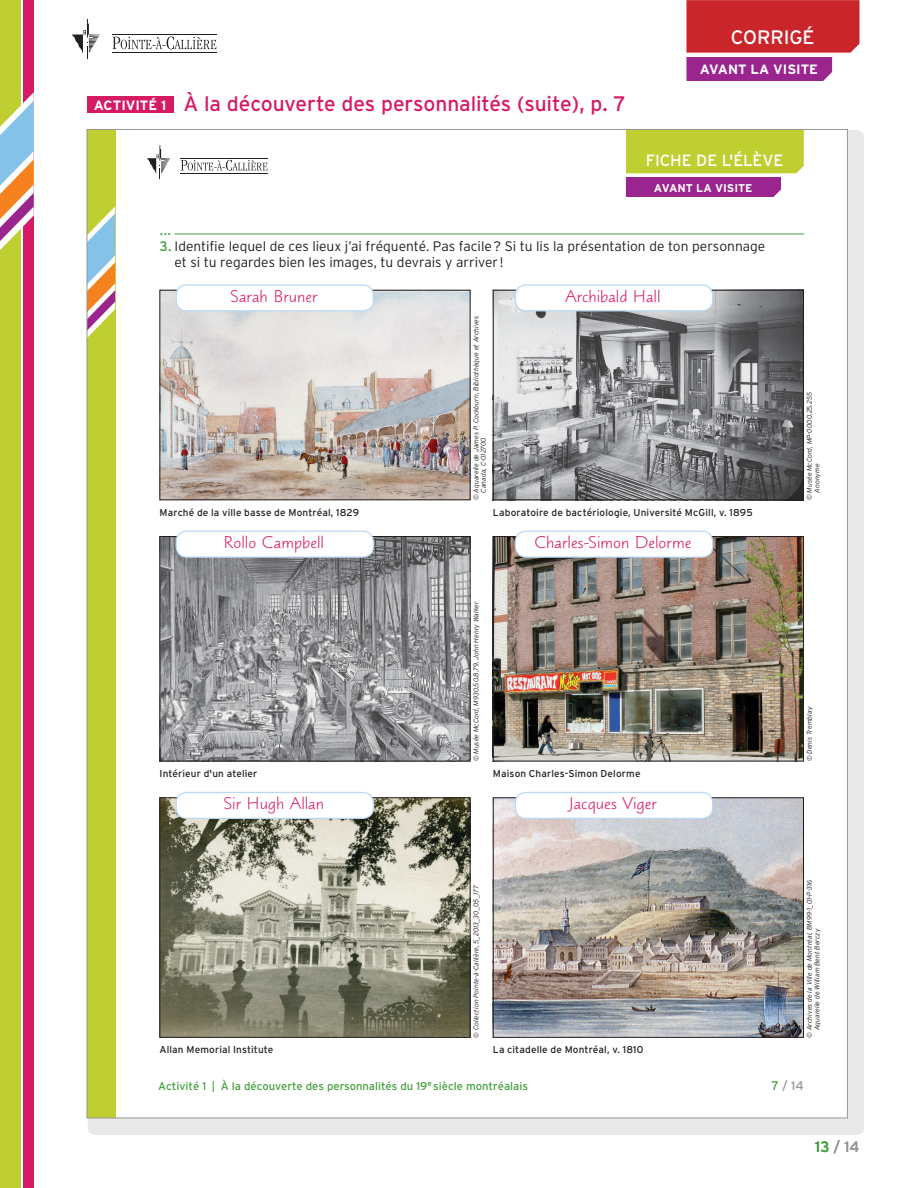
<style>
.page{position:relative;width:918px;height:1188px;background:#fff}
.page>*{position:absolute;margin:0;border:0;box-sizing:border-box;transform-origin:0 0}
.t1{font:21px "Interstate";letter-spacing:-.005em;color:#d61b65}
.t2{font:19.5px "Interstate";letter-spacing:-.005em;color:#fff}
.t3{font:17.55px "Blueprint MT Std";letter-spacing:-.005em;color:#d61b65}
.t4{font:16.2px "Interstate";letter-spacing:-.01em;color:#fff}
.t5{font:300 16.2px "Interstate";color:#44a03e}
.t6{font:15px "Interstate";color:#949698}
.t7{font:300 13.8px/16.2px "Interstate";letter-spacing:-.005em;color:#231f20}
.t8{font:700 13.5px "Interstate";letter-spacing:-.005em;color:#fff}
.t9{font:12.45px "Interstate";color:#949698}
.t10{font:11.25px "Interstate";color:#44a03e}
.t11{font:700 11.25px "Interstate";letter-spacing:-.005em;color:#fff}
.t12{font:10.05px "Interstate";letter-spacing:.015em;color:#231f20}
.t13{font:italic 300 6.9px/7.5px "Interstate";color:#231f20}
.s1{font-weight:700;font-size:13.5px;color:#fff}
.s2{font-weight:400;color:#44a03e}
.s3{color:#44a03e}
</style>
<div class="page">
<svg style="left:113px;top:36px;width:103px;height:13px"></svg>
<hr style="left:112px;top:34px;width:105px;height:1px;background:#231f20">
<hr style="left:112px;top:53px;width:105px;height:1px;background:#231f20">
<svg style="left:72px;top:19px;width:28px;height:40px"></svg>
<div style="left:0;top:0;width:21px;height:1188px;background:#bfce30"></div>
<div style="left:23px;top:0;width:11px;height:1188px;background:#d61b65"></div>
<svg style="left:0;top:92px;width:34px;height:158px"></svg>
<div style="left:88px;top:130px;width:776px;height:1004px;background:#231f20;opacity:.1"></div>
<div style="left:87px;top:129px;width:760px;height:989px;background:#fff"></div>
<div style="left:87px;top:129px;width:28px;height:989px;background:#bfce30"></div>
<svg style="left:89px;top:206px;width:26px;height:130px"></svg>
<svg style="left:181px;top:160px;width:86px;height:11px"></svg>
<hr style="left:180px;top:158px;width:88px;height:1px;background:#231f20">
<hr style="left:180px;top:173px;width:88px;height:1px;background:#231f20">
<svg style="left:147px;top:145px;width:23px;height:34px"></svg>
<svg style="left:626px;top:131px;width:178px;height:66px;background:#bba65d"></svg>
<hr style="left:175px;top:234px;width:629px;height:1px;background:#44a03e">
<img style="left:162px;top:799px;width:306px;height:237px">
<div style="left:160px;top:797px;width:310px;height:241px;border:1px solid #231f20"></div>
<img style="left:495px;top:799px;width:307px;height:237px">
<div style="left:493px;top:797px;width:311px;height:241px;border:1px solid #231f20"></div>
<img style="left:162px;top:538px;width:306px;height:221px">
<div style="left:160px;top:536px;width:310px;height:225px;border:1px solid #231f20"></div>
<img style="left:495px;top:538px;width:307px;height:221px">
<div style="left:493px;top:536px;width:311px;height:225px;border:1px solid #231f20"></div>
<img style="left:162px;top:292px;width:306px;height:206px">
<div style="left:160px;top:290px;width:310px;height:210px;border:1px solid #231f20"></div>
<img style="left:495px;top:292px;width:307px;height:206px">
<div style="left:493px;top:290px;width:311px;height:210px;border:1px solid #231f20"></div>
<div style="left:176px;top:285px;width:197px;height:26px;background:#fff;border-radius:11px"></div>
<div style="left:176px;top:284px;width:198px;height:27px;border:1px solid #bbd9f2;border-radius:11px"></div>
<div style="left:515px;top:285px;width:198px;height:26px;background:#fff;border-radius:11px"></div>
<div style="left:515px;top:284px;width:198px;height:27px;border:1px solid #bbd9f2;border-radius:11px"></div>
<div style="left:176px;top:531px;width:197px;height:26px;background:#fff;border-radius:11px"></div>
<div style="left:176px;top:531px;width:198px;height:27px;border:1px solid #bbd9f2;border-radius:11px"></div>
<div style="left:515px;top:531px;width:198px;height:26px;background:#fff;border-radius:11px"></div>
<div style="left:515px;top:531px;width:198px;height:27px;border:1px solid #bbd9f2;border-radius:11px"></div>
<div style="left:176px;top:792px;width:197px;height:26px;background:#fff;border-radius:11px"></div>
<div style="left:176px;top:792px;width:198px;height:27px;border:1px solid #bbd9f2;border-radius:11px"></div>
<div style="left:515px;top:792px;width:198px;height:26px;background:#fff;border-radius:11px"></div>
<div style="left:515px;top:792px;width:198px;height:27px;border:1px solid #bbd9f2;border-radius:11px"></div>
<div style="left:87px;top:96px;width:86px;height:17px;background:#d61b65"></div>
<svg style="left:686px;top:0;width:174px;height:81px;background:#c33d5b"></svg>
<h2 class="t2" style="left:731px;top:26px;width:85px">CORRIGÉ</h2>
<h1 class="t1" style="left:94px;top:92px;width:534px"><span class="s1">ACTIVITÉ 1</span> À la découverte des personnalités (suite), p. 7</h1>
<h3 class="t8" style="left:700px;top:62px;width:120px">AVANT LA VISITE</h3>
<h3 class="t4" style="left:646px;top:151px;width:139px">FICHE DE L'ÉLÈVE</h3>
<h3 class="t11" style="left:654px;top:181px;width:100px">AVANT LA VISITE</h3>
<h3 class="t5" style="left:160px;top:220px;width:13px">...</h3>
<h3 class="t7" style="left:175px;top:238px;width:592px;text-indent:-15px"><span class="s2">3.</span> Identifie lequel de ces lieux j’ai fréquenté. Pas facile? Si tu lis la présentation de ton personnage et si tu regardes bien les images, tu devrais y arriver !</h3>
<h3 class="t3" style="left:230px;top:285px;width:89px">Sarah Bruner</h3>
<h3 class="t3" style="left:566px;top:285px;width:97px">Archibald Hall</h3>
<h3 class="t12" style="left:160px;top:507px;width:201px">Marché de la ville basse de Montréal, 1829</h3>
<p class="t13" style="left:472px;top:493px;width:178px;text-indent:-8px;rotate:-90deg">© Aquarelle de James P. Cockburn, Bibliothèque et Archives<br>Canada, C-012700</p>
<h3 class="t12" style="left:493px;top:507px;width:261px">Laboratoire de bactériologie, Université McGill, v. 1895</h3>
<h3 class="t3" style="left:224px;top:532px;width:102px">Rollo Campbell</h3>
<h3 class="t3" style="left:535px;top:532px;width:159px">Charles-Simon Delorme</h3>
<h3 class="t12" style="left:160px;top:768px;width:99px">Intérieur d'un atelier</h3>
<p class="t13" style="left:472px;top:761px;width:161px;rotate:-90deg">© Musée McCord, M930.50.8.79, John Henry Walker</p>
<h3 class="t12" style="left:493px;top:768px;width:149px">Maison Charles-Simon Delorme</h3>
<h3 class="t3" style="left:223px;top:793px;width:102px">Sir Hugh Allan</h3>
<h3 class="t3" style="left:569px;top:793px;width:89px">Jacques Viger</h3>
<h3 class="t12" style="left:160px;top:1044px;width:115px">Allan Memorial Institute</h3>
<p class="t13" style="left:472px;top:1038px;width:154px;rotate:-90deg">© Collection Pointe-à-Callière, 5_2013_30_05_177</p>
<h3 class="t12" style="left:493px;top:1044px;width:152px">La citadelle de Montréal, v. 1810</h3>
<p class="t13" style="left:806px;top:493px;width:102px;text-indent:-8px;rotate:-90deg">© Musée McCord, MP-0000.25.255<br>Anonyme</p>
<p class="t13" style="left:806px;top:761px;width:56px;rotate:-90deg">© Denis Tremblay</p>
<p class="t13" style="left:806px;top:1030px;width:152px;text-indent:-8px;rotate:-90deg">© Archives de la Ville de Montréal. BM99-1_01-P-316<br>Aquarelle de William Bent Berczy</p>
<h3 class="t10" style="left:158px;top:1080px;width:371px">Activité 1 | À la découverte des personnalités du 19<sup>e</sup> siècle montréalais</h3>
<h3 class="t9" style="left:771px;top:1079px;width:34px"><span class="s3">7</span> / 14</h3>
<h3 class="t6" style="left:815px;top:1138px;width:46px"><span class="s3">13</span> / 14</h3>
</div>
